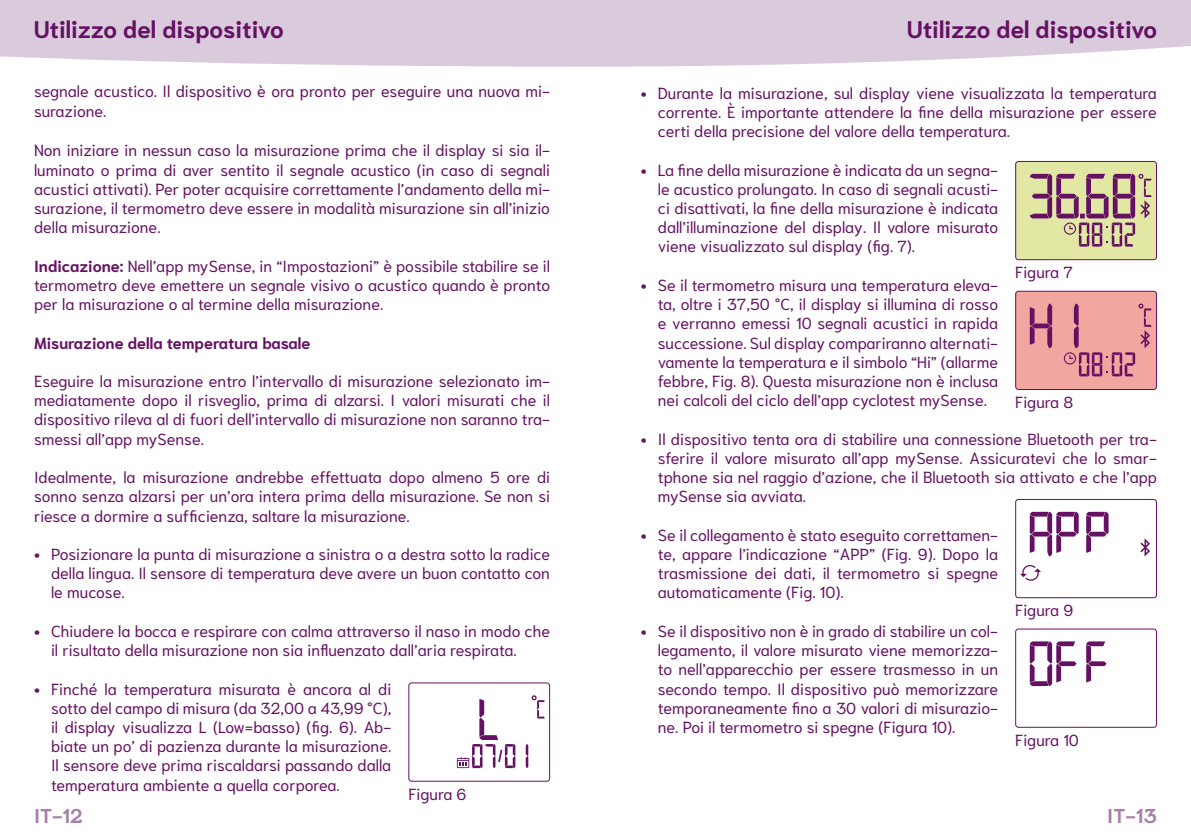
<style>
.page{position:relative;width:1191px;height:840px;background:#fff}
.page>*{position:absolute;margin:0;border:0;box-sizing:border-box;transform-origin:0 0}
.t1{font:700 24px "Niramit";color:#651163}
.t2{font:700 20px "Niramit";color:#a680a8}
.t3{font:16px/19.2px "Niramit";color:#651163;text-align:justify}
.t4{font:700 16px "Niramit";color:#651163}
.s1{font-weight:700}
</style>
<div class="page">
<svg style="left:0;top:0;width:1191px;height:67px;background:#dccede"></svg>
<div style="left:1015px;top:161px;width:141px;height:98px;background:#e2e8a4;border-radius:3px"></div>
<svg style="left:1029px;top:174px;width:122px;height:72px"></svg>
<div style="left:1015px;top:161px;width:142px;height:99px;border:1px solid #651163;border-radius:3px"></div>
<div style="left:1015px;top:291px;width:141px;height:98px;background:#f3a69f;border-radius:3px"></div>
<svg style="left:1029px;top:303px;width:23px;height:45px"></svg>
<svg style="left:1063px;top:303px;width:88px;height:73px"></svg>
<div style="left:1015px;top:290px;width:142px;height:100px;border:1px solid #651163;border-radius:3px"></div>
<svg style="left:526px;top:744px;width:2px;height:23px"></svg>
<svg style="left:531px;top:695px;width:14px;height:23px"></svg>
<svg style="left:457px;top:699px;width:58px;height:68px"></svg>
<div style="left:408px;top:682px;width:142px;height:99px;border:1px solid #651163;border-radius:3px"></div>
<svg style="left:1029px;top:641px;width:47px;height:44px"></svg>
<svg style="left:1086px;top:641px;width:20px;height:41px"></svg>
<div style="left:1015px;top:628px;width:142px;height:99px;border:1px solid #651163;border-radius:3px"></div>
<svg style="left:1029px;top:511px;width:49px;height:45px"></svg>
<svg style="left:1086px;top:511px;width:22px;height:41px"></svg>
<svg style="left:1140px;top:538px;width:10px;height:18px"></svg>
<svg style="left:1020px;top:565px;width:21px;height:16px"></svg>
<div style="left:1015px;top:498px;width:142px;height:100px;border:1px solid #651163;border-radius:3px"></div>
<h1 class="t1" style="left:34px;top:20px;width:251px">Utilizzo del dispositivo</h1>
<h1 class="t1" style="left:907px;top:20px;width:251px">Utilizzo del dispositivo</h1>
<p class="t3" style="left:34px;top:84px;width:517px">segnale acustico. Il dispositivo è ora pronto per eseguire una nuova mi&shy;surazione.</p>
<p class="t3" style="left:34px;top:142px;width:517px">Non iniziare in nessun caso la misurazione prima che il display si sia il&shy;luminato o prima di aver sentito il segnale acustico (in caso di segnali acustici attivati). Per poter acquisire correttamente l’andamento della mi&shy;surazione, il termometro deve essere in modalità misurazione sin all’inizio della misurazione.</p>
<p class="t3" style="left:34px;top:258px;width:517px"><span class="s1">Indicazione:</span> Nell’app mySense, in “Impostazioni” è possibile stabilire se il termometro deve emettere un segnale visivo o acustico quando è pronto per la misurazione o al termine della misurazione.</p>
<p class="t4" style="left:34px;top:336px;width:278px">Misurazione della temperatura basale</p>
<p class="t3" style="left:34px;top:373px;width:517px">Eseguire la misurazione entro l’intervallo di misurazione selezionato im&shy;mediatamente dopo il risveglio, prima di alzarsi. I valori misurati che il dispositivo rileva al di fuori dell’intervallo di misurazione non saranno tra&shy;smessi all’app mySense.</p>
<p class="t3" style="left:34px;top:469px;width:517px">Idealmente, la misurazione andrebbe effettuata dopo almeno 5 ore di sonno senza alzarsi per un’ora intera prima della misurazione. Se non si riesce a dormire a sufficienza, saltare la misurazione.</p>
<p class="t3" style="left:51px;top:546px;width:500px;text-indent:-17px">• Posizionare la punta di misurazione a sinistra o a destra sotto la radice della lingua. Il sensore di temperatura deve avere un buon contatto con le mucose.</p>
<p class="t3" style="left:51px;top:622px;width:500px;text-indent:-17px">• Chiudere la bocca e respirare con calma attraverso il naso in modo che il risultato della misurazione non sia influenzato dall’aria respirata.</p>
<p class="t3" style="left:51px;top:680px;width:342px;text-indent:-17px">• Finché la temperatura misurata è ancora al di sotto del campo di misura (da 32,00 a 43,99 °C), il display visualizza L (Low=basso) (fig. 6). Ab&shy;biate un po’ di pazienza durante la misurazione.<br>Il sensore deve prima riscaldarsi passando dalla temperatura ambiente a quella corporea.</p>
<p class="t3" style="left:408px;top:785px;width:60px">Figura 6</p>
<p class="t3" style="left:658px;top:85px;width:500px;text-indent:-17px">• Durante la misurazione, sul display viene visualizzata la temperatura corrente. È importante attendere la fine della misurazione per essere certi della precisione del valore della temperatura.</p>
<p class="t3" style="left:658px;top:162px;width:342px;text-indent:-17px">• La fine della misurazione è indicata da un segna&shy;le acustico prolungato. In caso di segnali acusti&shy;ci disattivati, la fine della misurazione è indicata dall’illuminazione del display. Il valore misurato viene visualizzato sul display (fig. 7).</p>
<p class="t3" style="left:658px;top:277px;width:342px;text-indent:-17px">• Se il termometro misura una temperatura eleva&shy;ta, oltre i 37,50 °C, il display si illumina di rosso e verranno emessi 10 segnali acustici in rapida successione. Sul display compariranno alternati&shy;vamente la temperatura e il simbolo “Hi” (allarme febbre, Fig. 8). Questa misurazione non è inclusa nei calcoli del ciclo dell’app cyclotest mySense.</p>
<p class="t3" style="left:658px;top:430px;width:500px;text-indent:-17px">• Il dispositivo tenta ora di stabilire una connessione Bluetooth per tra&shy;sferire il valore misurato all’app mySense. Assicuratevi che lo smar&shy;tphone sia nel raggio d’azione, che il Bluetooth sia attivato e che l’app mySense sia avviata.</p>
<p class="t3" style="left:1015px;top:264px;width:59px">Figura 7</p>
<p class="t3" style="left:1015px;top:394px;width:60px">Figura 8</p>
<p class="t3" style="left:658px;top:526px;width:342px;text-indent:-17px">• Se il collegamento è stato eseguito correttamen&shy;te, appare l’indicazione “APP” (Fig. 9). Dopo la trasmissione dei dati, il termometro si spegne automaticamente (Fig. 10).</p>
<p class="t3" style="left:658px;top:622px;width:342px;text-indent:-17px">• Se il dispositivo non è in grado di stabilire un col&shy;legamento, il valore misurato viene memorizza&shy;to nell’apparecchio per essere trasmesso in un secondo tempo. Il dispositivo può memorizzare temporaneamente fino a 30 valori di misurazio&shy;ne. Poi il termometro si spegne (Figura 10).</p>
<p class="t3" style="left:1015px;top:602px;width:60px">Figura 9</p>
<p class="t3" style="left:1015px;top:731px;width:65px">Figura 10</p>
<p class="t2" style="left:34px;top:807px;width:51px">IT-12</p>
<p class="t2" style="left:1107px;top:807px;width:51px">IT-13</p>
</div>
